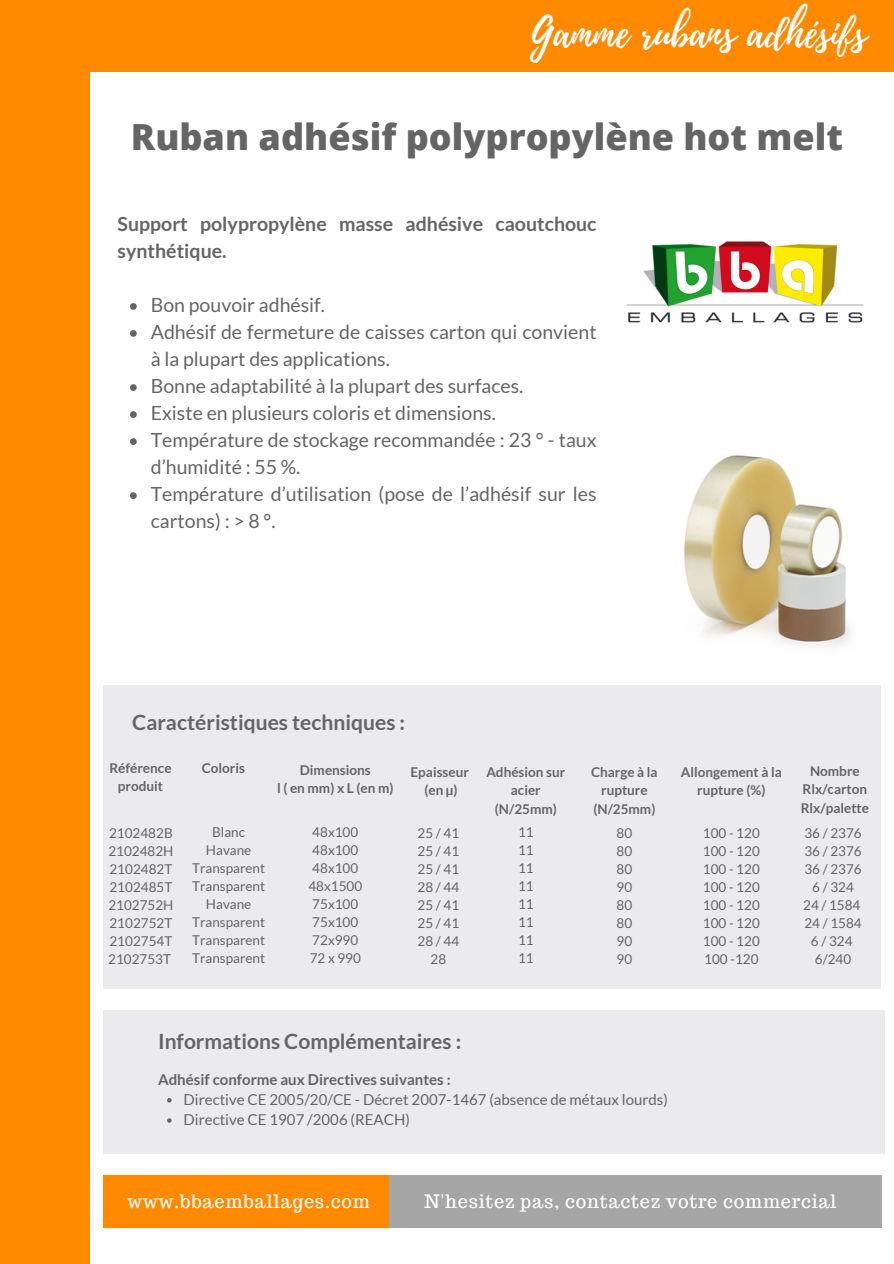
<style>
.page{position:relative;width:894px;height:1264px;background:#fff}
.page>*{position:absolute;margin:0;border:0;box-sizing:border-box;transform-origin:0 0}
.t1{font:41.7px "Playlist Script";color:#fff}
.t2{font:800 36px "Open Sans";color:#656565}
.t3{font:700 21px "Lato";color:#656565}
.t4{font:19.5px/27px "Lato";color:#656565}
.t5{font:700 19.5px/27px "Lato";color:#656565}
.t6{font:18.15px "Trocchi";letter-spacing:.04em;color:#fff}
.t7{font:15px "Lato";color:#656565}
.t8{font:700 15px "Lato";color:#656565}
.t9{font:13.5px/18px "Lato";color:#656565}
.t10{font:700 13.5px/18.8px "Lato";color:#656565;text-align:center}
.t11{font:700 13.5px "Lato";letter-spacing:.095em;color:#656565}
</style>
<div class="page">
<div style="left:0;top:0;width:89px;height:1263px;background:#ff8a00"></div>
<div style="left:388px;top:1175px;width:493px;height:52px;background:#a6a6a6"></div>
<div style="left:103px;top:1175px;width:285px;height:52px;background:#ff8a00"></div>
<div style="left:0;top:0;width:893px;height:71px;background:#ff8a00"></div>
<img style="left:626px;top:241px;width:238px;height:82px">
<div style="left:103px;top:1009px;width:781px;height:144px;background:#ebebed"></div>
<div style="left:103px;top:684px;width:777px;height:304px;background:#ebebed"></div>
<img style="left:683px;top:455px;width:167px;height:191px">
<svg style="left:130px;top:303px;width:7px;height:7px"></svg>
<svg style="left:130px;top:330px;width:7px;height:7px"></svg>
<svg style="left:130px;top:384px;width:7px;height:7px"></svg>
<svg style="left:130px;top:411px;width:7px;height:7px"></svg>
<svg style="left:130px;top:438px;width:7px;height:7px"></svg>
<svg style="left:130px;top:492px;width:7px;height:7px"></svg>
<svg style="left:167px;top:1098px;width:4px;height:4px"></svg>
<svg style="left:167px;top:1118px;width:4px;height:4px"></svg>
<p class="t1" style="left:530px;top:3px;width:338px">Gamme rubans adhésifs</p>
<p class="t2" style="left:131px;top:111px;width:713px">Ruban adhésif polypropylène hot melt</p>
<p class="t5" style="left:117px;top:210px;width:480px">Support polypropylène masse adhésive caoutchouc synthétique.</p>
<p class="t4" style="left:151px;top:291px;width:176px">Bon pouvoir adhésif.</p>
<p class="t4" style="left:151px;top:318px;width:447px">Adhésif de fermeture de caisses carton qui convient à la plupart des applications.</p>
<p class="t4" style="left:151px;top:372px;width:374px">Bonne adaptabilité à la plupart des surfaces.</p>
<p class="t4" style="left:151px;top:399px;width:346px">Existe en plusieurs coloris et dimensions.</p>
<p class="t4" style="left:151px;top:426px;width:447px">Température de stockage recommandée : 23 ° - taux d’humidité : 55 %.</p>
<p class="t4" style="left:151px;top:480px;width:447px">Température d’utilisation (pose de l’adhésif sur les cartons) : &gt; 8 °.</p>
<p class="t3" style="left:132px;top:709px;width:274px">Caractéristiques techniques :</p>
<p class="t10" style="left:109px;top:758px;width:64px">Référence</p>
<p class="t10" style="left:118px;top:776px;width:47px">produit</p>
<p class="t3" style="left:132px;top:716px;width:274px">Caractéristiques techniques :</p>
<p class="t10" style="left:202px;top:758px;width:45px">Coloris</p>
<p class="t10" style="left:300px;top:760px;width:72px">Dimensions</p>
<p class="t11" style="left:277px;top:780px;width:118px">l(enmm)xL(enm)</p>
<p class="t10" style="left:410px;top:762px;width:60px">Epaisseur</p>
<p class="t10" style="left:424px;top:780px;width:35px">(en µ)</p>
<p class="t9" style="left:109px;top:823px;width:65px">2102482B</p>
<p class="t9" style="left:108px;top:841px;width:67px">2102482H<br>2102482T</p>
<p class="t9" style="left:109px;top:877px;width:64px">2102485T</p>
<p class="t9" style="left:108px;top:895px;width:67px">2102752H</p>
<p class="t9" style="left:109px;top:913px;width:64px">2102752T</p>
<p class="t9" style="left:109px;top:931px;width:64px">2102754T</p>
<p class="t9" style="left:108px;top:949px;width:64px">2102753T</p>
<p class="t9" style="left:212px;top:823px;width:34px">Blanc</p>
<p class="t9" style="left:206px;top:841px;width:47px">Havane</p>
<p class="t9" style="left:192px;top:859px;width:75px">Transparent</p>
<p class="t9" style="left:192px;top:877px;width:75px">Transparent</p>
<p class="t9" style="left:206px;top:895px;width:47px">Havane</p>
<p class="t9" style="left:192px;top:913px;width:75px">Transparent</p>
<p class="t9" style="left:192px;top:931px;width:75px">Transparent</p>
<p class="t9" style="left:192px;top:949px;width:75px">Transparent</p>
<p class="t9" style="left:312px;top:823px;width:47px">48x100</p>
<p class="t9" style="left:312px;top:841px;width:47px">48x100</p>
<p class="t9" style="left:312px;top:859px;width:47px">48x100</p>
<p class="t9" style="left:308px;top:877px;width:55px">48x1500</p>
<p class="t9" style="left:312px;top:895px;width:47px">75x100</p>
<p class="t9" style="left:312px;top:913px;width:47px">75x100</p>
<p class="t9" style="left:312px;top:931px;width:47px">72x990</p>
<p class="t9" style="left:309px;top:949px;width:53px">72 x 990</p>
<p class="t9" style="left:417px;top:823px;width:43px">25/41</p>
<p class="t9" style="left:417px;top:841px;width:43px">25/41</p>
<p class="t9" style="left:417px;top:859px;width:43px">25/41</p>
<p class="t9" style="left:417px;top:877px;width:43px">28/44</p>
<p class="t9" style="left:417px;top:895px;width:43px">25/41</p>
<p class="t9" style="left:417px;top:913px;width:43px">25/41</p>
<p class="t9" style="left:417px;top:931px;width:43px">28/44</p>
<p class="t9" style="left:430px;top:949px;width:17px">28</p>
<p class="t10" style="left:486px;top:762px;width:80px">Adhésion sur acier (N/25mm)</p>
<p class="t9" style="left:518px;top:823px;width:17px">11</p>
<p class="t9" style="left:518px;top:841px;width:17px">11</p>
<p class="t9" style="left:518px;top:859px;width:17px">11</p>
<p class="t9" style="left:518px;top:877px;width:17px">11</p>
<p class="t9" style="left:518px;top:895px;width:17px">11</p>
<p class="t9" style="left:518px;top:913px;width:17px">11</p>
<p class="t9" style="left:518px;top:931px;width:17px">11</p>
<p class="t9" style="left:518px;top:949px;width:17px">11</p>
<p class="t10" style="left:591px;top:762px;width:68px">Charge à la rupture (N/25mm)</p>
<p class="t9" style="left:616px;top:823px;width:17px">80</p>
<p class="t9" style="left:616px;top:841px;width:17px">80</p>
<p class="t9" style="left:616px;top:859px;width:17px">80</p>
<p class="t9" style="left:616px;top:877px;width:17px">90</p>
<p class="t9" style="left:616px;top:895px;width:17px">80</p>
<p class="t9" style="left:616px;top:913px;width:17px">80</p>
<p class="t9" style="left:616px;top:931px;width:17px">90</p>
<p class="t9" style="left:616px;top:949px;width:17px">90</p>
<p class="t10" style="left:680px;top:762px;width:103px">Allongement à la rupture (%)</p>
<p class="t9" style="left:702px;top:823px;width:58px">100 - 120</p>
<p class="t9" style="left:702px;top:841px;width:58px">100 - 120</p>
<p class="t9" style="left:702px;top:859px;width:58px">100 - 120</p>
<p class="t9" style="left:702px;top:877px;width:58px">100 - 120</p>
<p class="t9" style="left:702px;top:895px;width:58px">100 - 120</p>
<p class="t9" style="left:702px;top:913px;width:58px">100 - 120</p>
<p class="t9" style="left:702px;top:931px;width:58px">100 - 120</p>
<p class="t9" style="left:704px;top:949px;width:56px">100 -120</p>
<p class="t10" style="left:802px;top:761px;width:66px">Nombre<br>Rlx/carton</p>
<p class="t10" style="left:800px;top:798px;width:70px">Rlx/palette</p>
<p class="t9" style="left:804px;top:823px;width:59px">36 / 2376</p>
<p class="t9" style="left:804px;top:841px;width:59px">36 / 2376</p>
<p class="t9" style="left:804px;top:859px;width:59px">36 / 2376</p>
<p class="t9" style="left:812px;top:877px;width:43px">6/324</p>
<p class="t9" style="left:802px;top:895px;width:59px">24 / 1584</p>
<p class="t9" style="left:804px;top:913px;width:59px">24 / 1584</p>
<p class="t9" style="left:810px;top:931px;width:43px">6/324</p>
<p class="t9" style="left:814px;top:949px;width:38px">6/240</p>
<p class="t3" style="left:158px;top:1028px;width:304px">Informations Complémentaires :</p>
<p class="t8" style="left:158px;top:1069px;width:294px">Adhésif conforme aux Directives suivantes :</p>
<p class="t7" style="left:183px;top:1089px;width:485px">Directive CE 2005/20/CE - Décret 2007-1467 (absence de métaux lourds)</p>
<p class="t7" style="left:183px;top:1110px;width:228px">Directive CE 1907 /2006 (REACH)</p>
<p class="t6" style="left:127px;top:1189px;width:244px">www.bbaemballages.com</p>
<p class="t6" style="left:424px;top:1189px;width:413px">N'hesitez pas, contactez votre commercial</p>
</div>
